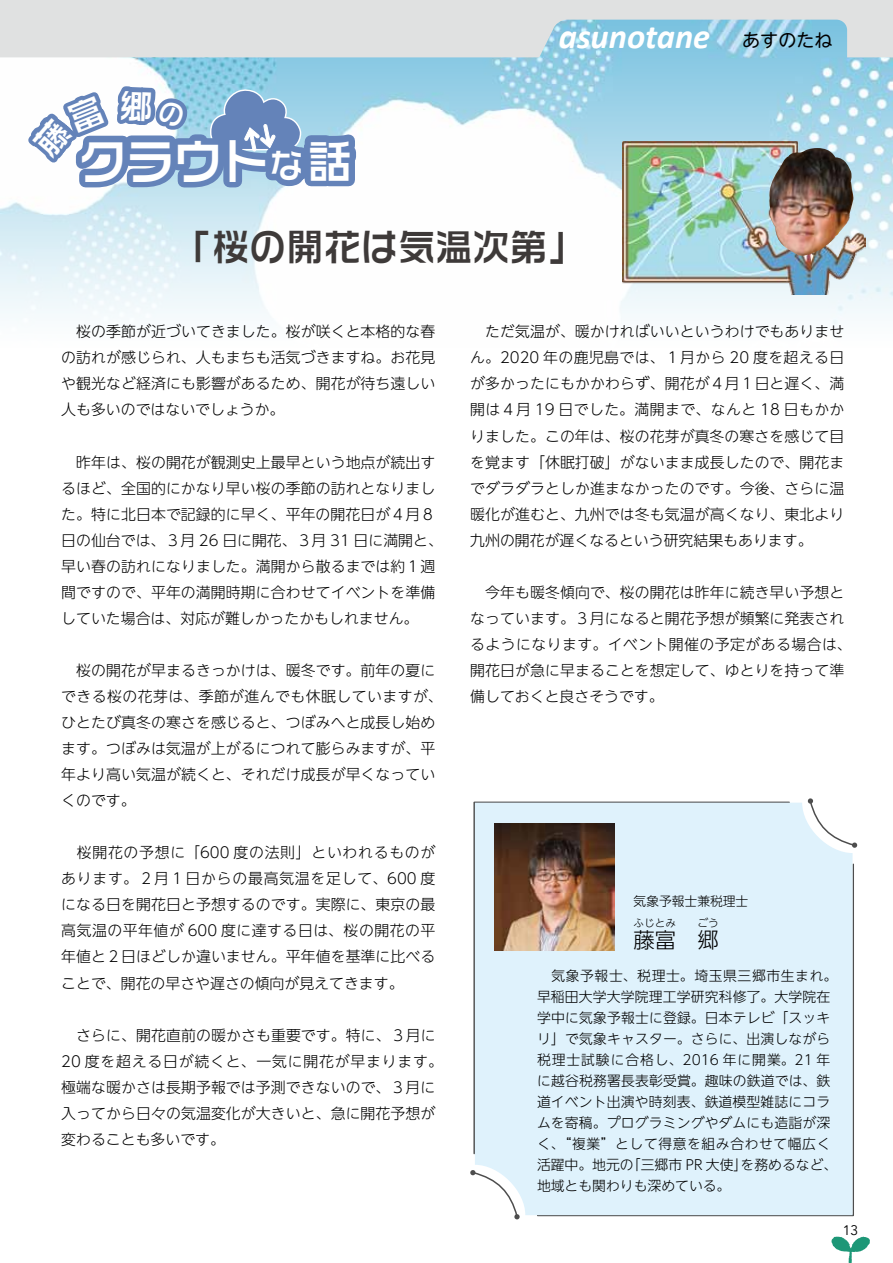
<style>
.page{position:relative;width:893px;height:1263px;background:#fff}
.page>*{position:absolute;margin:0;border:0;box-sizing:border-box;transform-origin:0 0}
.t1{font:47.85px "True Logo G Bold RKSJ H";color:#fff}
.t2{font:37.2px "True Logo G Bold RKSJ H";color:#3e3a39}
.t3{font:italic 700 34.5px "Calibri";color:#fff}
.t4{font:300 21.3px "UD Shin Go NT Pro";color:#000}
.t5{font:300 14.85px/26.1px "UD Shin Go NT Pro";letter-spacing:.005em;color:#000}
.t6{font:300 13.8px/21px "UD Shin Go NT Pro";letter-spacing:.015em;color:#000}
.t7{font:13.8px "Avenir";color:#000}
.t8{font:300 12.75px "UD Shin Go NT Pro";color:#000}
.t9{font:300 10.65px "UD Shin Go NT Pro";color:#000}
.s1{font-size:33.45px}
.s2{font-size:45px}
.s3{font-family:"UD Shin M Go Pro";font-weight:400;font-style:normal;font-size:18px;color:#000}
</style>
<div class="page">
<img style="left:0;top:57px;width:893px;height:268px">
<svg style="left:831px;top:1236px;width:39px;height:27px"></svg>
<svg style="left:0;top:0;width:893px;height:57px;background:#c1d8e1"></svg>
<div style="left:475px;top:803px;width:377px;height:412px;background:#dff2fc"></div>
<svg style="left:807px;top:798px;width:6px;height:6px"></svg>
<svg style="left:852px;top:842px;width:5px;height:6px"></svg>
<svg style="left:470px;top:1170px;width:50px;height:50px"></svg>
<img style="left:495px;top:824px;width:120px;height:127px">
<img style="left:622px;top:142px;width:243px;height:152px">
<img style="left:768px;top:148px;width:86px;height:108px">
<svg style="left:21px;top:0;width:341px;height:325px"></svg>
<h1 class="t1" style="left:79px;top:137px;width:275px">クラウト<span class="s1">な</span><span class="s2">話</span></h1>
<h3 class="t3" style="left:559px;top:15px;width:275px">asunotane <span class="s3">あすのたね</span></h3>
<h2 class="t2" style="left:175px;top:228px;width:411px">「桜の開花は気温次第」</h2>
<p class="t5" style="left:61px;top:318px;width:376px;text-align:justify">　桜の季節が近づいてきました。桜が咲くと本格的な春の訪れが感じられ、人もまちも活気づきますね。お花見や観光など経済にも影響があるため、開花が待ち遠しい人も多いのではないでしょうか。</p>
<p class="t5" style="left:61px;top:448px;width:383px">　昨年は、桜の開花が観測史上最早という地点が続出するほど、全国的にかなり早い桜の季節の訪れとなりました。特に北日本で記録的に早く、平年の開花日が４月８日の仙台では、３月 26 日に開花、３月 31 日に満開と、早い春の訪れになりました。満開から散るまでは約１週間ですので、平年の満開時期に合わせてイベントを準備していた場合は、対応が難しかったかもしれません。</p>
<p class="t5" style="left:61px;top:657px;width:383px">　桜の開花が早まるきっかけは、暖冬です。前年の夏にできる桜の花芽は、季節が進んでも休眠していますが、ひとたび真冬の寒さを感じると、つぼみへと成長し始めます。つぼみは気温が上がるにつれて膨らみますが、平年より高い気温が続くと、それだけ成長が早くなっていくのです。</p>
<p class="t5" style="left:61px;top:839px;width:376px;text-align:justify">　桜開花の予想に「600 度の法則」といわれるものがあります。２月１日からの最高気温を足して、600 度になる日を開花日と予想するのです。実際に、東京の最高気温の平年値が 600 度に達する日は、桜の開花の平年値と２日ほどしか違いません。平年値を基準に比べることで、開花の早さや遅さの傾向が見えてきます。</p>
<p class="t5" style="left:61px;top:1021px;width:383px">　さらに、開花直前の暖かさも重要です。特に、３月に<br>20 度を超える日が続くと、一気に開花が早まります。極端な暖かさは長期予報では予測できないので、３月に入ってから日々の気温変化が大きいと、急に開花予想が変わることも多いです。</p>
<p class="t5" style="left:470px;top:318px;width:376px;text-align:justify">　ただ気温が、暖かければいいというわけでもありません。2020 年の鹿児島では、１月から 20 度を超える日が多かったにもかかわらず、開花が４月１日と遅く、満開は４月 19 日でした。満開まで、なんと 18 日もかかりました。この年は、桜の花芽が真冬の寒さを感じて目を覚ます「休眠打破」がないまま成長したので、開花までダラダラとしか進まなかったのです。今後、さらに温暖化が進むと、九州では冬も気温が高くなり、東北より九州の開花が遅くなるという研究結果もあります。</p>
<p class="t5" style="left:470px;top:579px;width:383px">　今年も暖冬傾向で、桜の開花は昨年に続き早い予想となっています。３月になると開花予想が頻繁に発表されるようになります。イベント開催の予定がある場合は、開花日が急に早まることを想定して、ゆとりを持って準備しておくと良さそうです。</p>
<p class="t8" style="left:634px;top:890px;width:116px">気象予報士兼税理士</p>
<h3 class="t4" style="left:634px;top:923px;width:87px">藤富 郷</h3>
<p class="t9" style="left:634px;top:914px;width:44px">ふじとみ</p>
<p class="t9" style="left:697px;top:914px;width:23px">ごう</p>
<p class="t6" style="left:537px;top:964px;width:302px">　気象予報士、税理士。埼玉県三郷市生まれ。早稲田大学大学院理工学研究科修了。大学院在学中に気象予報士に登録。日本テレビ「スッキリ」で気象キャスター。さらに、出演しながら税理士試験に合格し、2016 年に開業。21 年に越谷税務署長表彰受賞。趣味の鉄道では、鉄道イベント出演や時刻表、鉄道模型雑誌にコラムを寄稿。プログラミングやダムにも造詣が深く、“複業”として得意を組み合わせて幅広く活躍中。地元の「三郷市 PR 大使」を務めるなど、地域とも関わりも深めている。</p>
<p class="t7" style="left:843px;top:1222px;width:17px">13</p>
</div>
